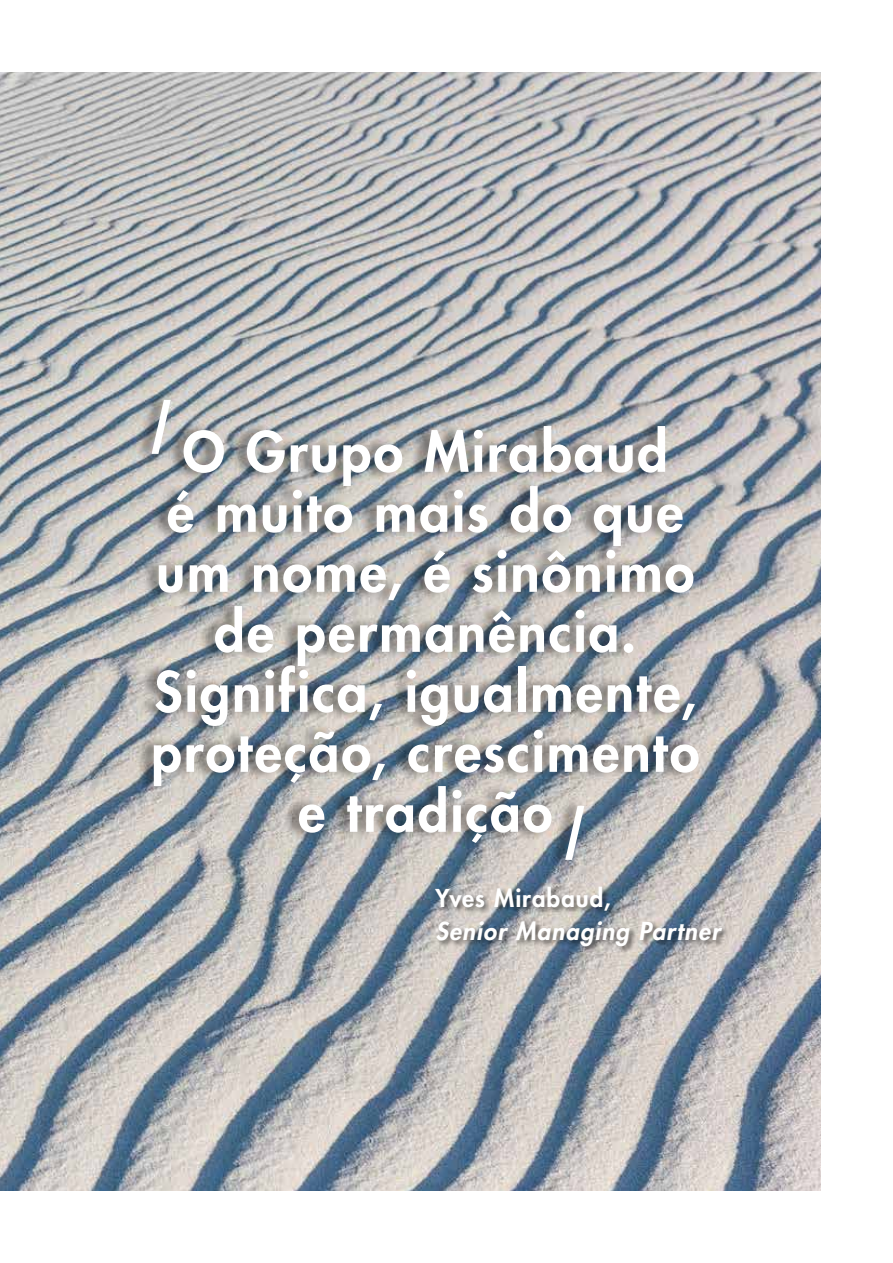
<style>
.page{position:relative;width:893px;height:1263px;background:#fff}
.page>*{position:absolute;margin:0;border:0;box-sizing:border-box;transform-origin:0 0}
.t1{font:800 54px/60px "Futura Std";letter-spacing:.035em;color:#fff;text-align:center}
.t2{font:italic 800 24px "Futura Std";letter-spacing:.045em;color:#fff}
.t3{font:800 24px "Futura Std";letter-spacing:.04em;color:#fff}
</style>
<div class="page">
<img style="left:0;top:72px;width:821px;height:1119px">
<div style="left:136px;top:417px;width:563px;height:434px;background:#000;opacity:.5"></div>
<div style="left:434px;top:885px;width:295px;height:68px;background:#000;opacity:.55"></div>
<div style="left:135px;top:391px;width:36px;height:72px;background:#000;opacity:.5"></div>
<svg style="left:152px;top:400px;width:19px;height:54px"></svg>
<div style="left:548px;top:797px;width:36px;height:72px;background:#000;opacity:.5"></div>
<svg style="left:565px;top:806px;width:19px;height:54px"></svg>
<p class="t1" style="left:151px;top:422px;width:550px">O Grupo Mirabaud<br>é muito mais do que um nome, é sinônimo de permanência.<br>Significa, igualmente, proteção, crescimento e tradição</p>
<p class="t3" style="left:435px;top:883px;width:177px">Yves Mirabaud,</p>
<p class="t2" style="left:435px;top:916px;width:286px">Senior Managing Partner</p>
</div>
